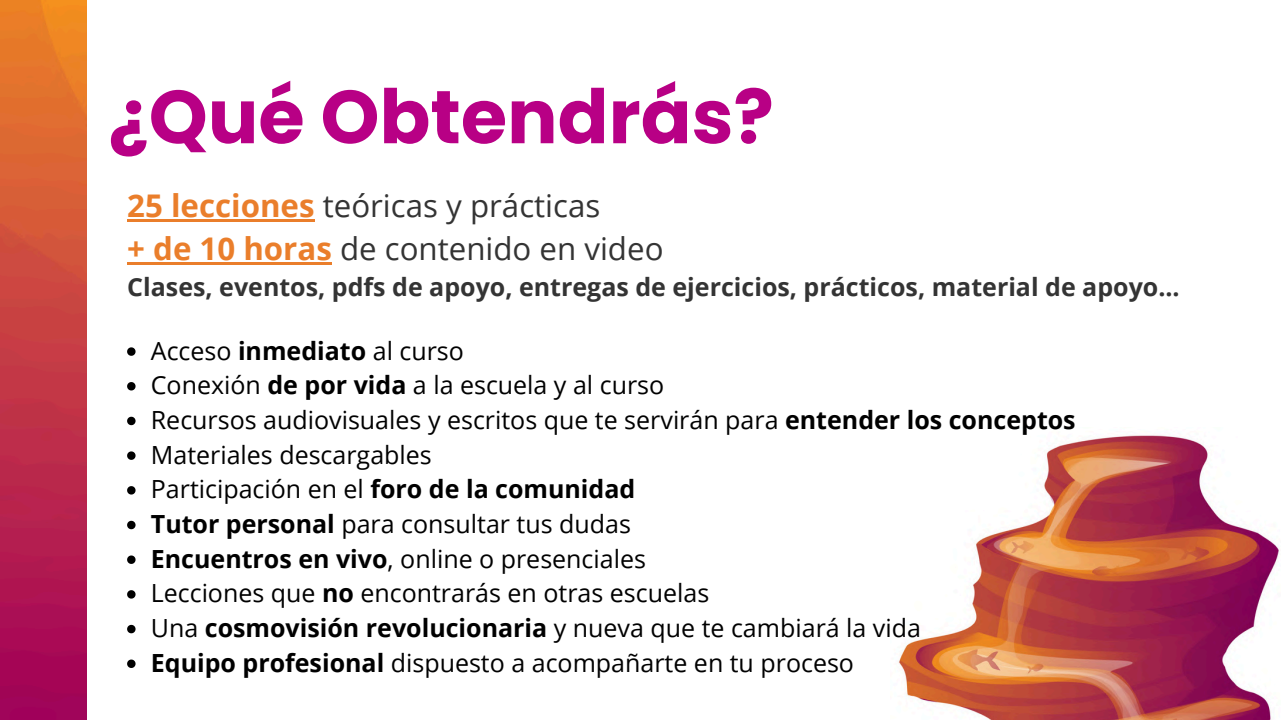
<style>
.page{position:relative;width:1281px;height:720px;background:#fff}
.page>*{position:absolute;margin:0;border:0;box-sizing:border-box;transform-origin:0 0}
.t1{font:700 75px "Poppins";color:#b80085}
.t2{font:31.25px "Open Sans";color:#343434}
.t3{font:25px "Open Sans";color:#000}
.t4{font:700 25px "Open Sans";color:#343434}
.s1{font-weight:700;color:#ea7e2b}
.s2{font-weight:700}
</style>
<div class="page">
<img style="left:898px;top:435px;width:381px;height:285px">
<img style="left:0;top:0;width:86px;height:720px">
<svg style="left:127px;top:347px;width:9px;height:9px"></svg>
<svg style="left:127px;top:382px;width:9px;height:8px"></svg>
<svg style="left:127px;top:417px;width:9px;height:8px"></svg>
<svg style="left:127px;top:451px;width:9px;height:9px"></svg>
<svg style="left:127px;top:486px;width:9px;height:9px"></svg>
<svg style="left:127px;top:521px;width:9px;height:8px"></svg>
<svg style="left:127px;top:555px;width:9px;height:9px"></svg>
<svg style="left:127px;top:590px;width:9px;height:9px"></svg>
<svg style="left:127px;top:625px;width:9px;height:8px"></svg>
<svg style="left:127px;top:660px;width:9px;height:8px"></svg>
<hr style="left:127px;top:219px;width:188px;height:3px;background:#ea7e2b">
<hr style="left:127px;top:262px;width:205px;height:3px;background:#ea7e2b">
<p class="t1" style="left:108px;top:64px;width:667px">¿Qué Obtendrás?</p>
<p class="t2" style="left:127px;top:184px;width:474px"><span class="s1">25 lecciones</span> teóricas y prácticas</p>
<p class="t2" style="left:127px;top:227px;width:538px"><span class="s1">+ de 10 horas</span> de contenido en video</p>
<p class="t4" style="left:127px;top:269px;width:1054px">Clases, eventos, pdfs de apoyo, entregas de ejercicios, prácticos, material de apoyo...</p>
<p class="t3" style="left:151px;top:333px;width:315px">Acceso <span class="s2">inmediato</span> al curso</p>
<p class="t3" style="left:151px;top:368px;width:515px">Conexión <span class="s2">de por vida</span> a la escuela y al curso</p>
<p class="t3" style="left:151px;top:402px;width:926px">Recursos audiovisuales y escritos que te servirán para <span class="s2">entender los conceptos</span></p>
<p class="t3" style="left:151px;top:437px;width:282px">Materiales descargables</p>
<p class="t3" style="left:151px;top:472px;width:486px">Participación en el <span class="s2">foro de la comunidad</span></p>
<p class="t3" style="left:151px;top:506px;width:482px"><span class="s2">Tutor personal</span> para consultar tus dudas</p>
<p class="t3" style="left:151px;top:541px;width:497px"><span class="s2">Encuentros en vivo</span>, online o presenciales</p>
<p class="t3" style="left:151px;top:576px;width:560px">Lecciones que <span class="s2">no</span> encontrarás en otras escuelas</p>
<p class="t3" style="left:151px;top:610px;width:771px">Una <span class="s2">cosmovisión revolucionaria</span> y nueva que te cambiará la vida</p>
<p class="t3" style="left:151px;top:645px;width:704px"><span class="s2">Equipo profesional</span> dispuesto a acompañarte en tu proceso</p>
</div>
